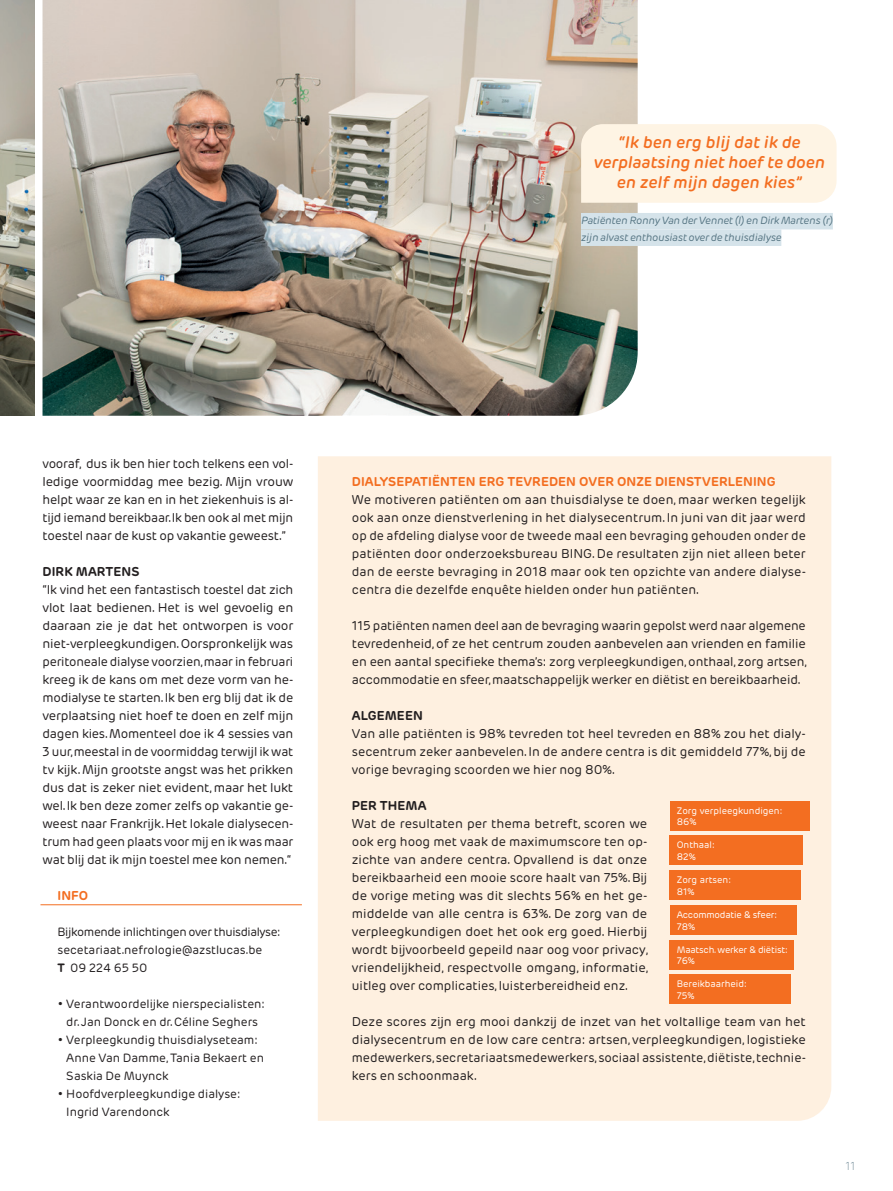
<style>
.page{position:relative;width:893px;height:1191px;background:#fff}
.page>*{position:absolute;margin:0;border:0;box-sizing:border-box;transform-origin:0 0}
.Citaat{font:italic 600 16.65px/20.1px "Rubrik New";letter-spacing:-.01em;color:#f36e21;text-align:center}
.Broodtekst{font:12.75px/18px "Rubrik New";letter-spacing:-.005em;color:#231f20;text-align:justify}
.Tussentitel{font:700 12.75px "Rubrik New";letter-spacing:.005em;color:#f36e21}
.Tussentitel-2{font:700 12.75px "Rubrik New";letter-spacing:.005em;color:#231f20}
.Broodtekst-2{font:700 12.75px "Rubrik New";letter-spacing:.005em;color:#231f20}
.Info{font:700 12.75px "Rubrik New";color:#f36e21}
.Info_kader{font:12px/18px "Rubrik New";color:#231f20}
.Info_kader-2{font:12px/18px "Rubrik New";letter-spacing:-.03em;color:#231f20}
.t1{font:200 11.55px "Rubrik New";color:#557482}
.Fotobijschrift{font:italic 10.5px "Rubrik New";letter-spacing:-.02em;color:#557482}
.t2{font:9.45px/11.6px "Rubrik New";color:#fff}
.t3{font:9.45px/11.4px "Rubrik New";letter-spacing:-.02em;color:#fff}
.s1{font-weight:700}
.s2{font-size:12.75px}
</style>
<div class="page">
<div style="left:318px;top:456px;width:513px;height:664px;background:#fef0e0"></div>
<img style="left:43px;top:0;width:595px;height:416px">
<div style="left:581px;top:213px;width:252px;height:16px;background:#d5e3ea"></div>
<div style="left:581px;top:229px;width:200px;height:17px;background:#d5e3ea"></div>
<hr style="left:40px;top:904px;width:262px;height:1px;background:#f36e21">
<div style="left:581px;top:124px;width:255px;height:79px;background:#fef4e4"></div>
<div style="left:670px;top:801px;width:140px;height:29px;background:#f36e21"></div>
<div style="left:670px;top:835px;width:133px;height:30px;background:#f36e21"></div>
<div style="left:670px;top:870px;width:131px;height:30px;background:#f36e21"></div>
<div style="left:670px;top:905px;width:126px;height:30px;background:#f36e21"></div>
<div style="left:670px;top:940px;width:124px;height:29px;background:#f36e21"></div>
<div style="left:670px;top:974px;width:121px;height:30px;background:#f36e21"></div>
<img style="left:0;top:0;width:34px;height:416px">
<p class="Citaat" style="left:593px;top:132px;width:233px">“Ik ben erg blij dat ik de verplaatsing niet hoef te doen en zelf mijn dagen kies”</p>
<p class="Fotobijschrift" style="left:581px;top:214px;width:253px">Patiënten Ronny Van der Vennet (l) en Dirk Martens (r)</p>
<p class="Fotobijschrift" style="left:581px;top:231px;width:202px">zijn alvast enthousiast over de thuisdialyse</p>
<p class="Broodtekst" style="left:43px;top:455px;width:252px">vooraf, dus ik ben hier toch telkens een vol&shy;ledige voormiddag mee bezig. Mijn vrouw helpt waar ze kan en in het ziekenhuis is al&shy;tijd iemand bereikbaar.Ik ben ook al met mijn toestel naar de kust op vakantie geweest.”</p>
<p class="Broodtekst-2" style="left:43px;top:564px;width:98px">DIRK MARTENS</p>
<p class="Broodtekst" style="left:43px;top:581px;width:252px">“Ik vind het een fantastisch toestel dat zich vlot laat bedienen. Het is wel gevoelig en daaraan zie je dat het ontworpen is voor niet-verpleegkundigen. Oorspronkelijk was peritoneale dialyse voorzien,maar in februari kreeg ik de kans om met deze vorm van he&shy;modialyse te starten. Ik ben erg blij dat ik de verplaatsing niet hoef te doen en zelf mijn dagen kies. Momenteel doe ik 4 sessies van 3 uur,meestal in de voormiddag terwijl ik wat tv kijk. Mijn grootste angst was het prikken dus dat is zeker niet evident, maar het lukt wel. Ik ben deze zomer zelfs op vakantie ge&shy;weest naar Frankrijk. Het lokale dialysecen&shy;trum had geen plaats voor mij en ik was maar wat blij dat ik mijn toestel mee kon nemen.“</p>
<p class="Info" style="left:58px;top:888px;width:32px">INFO</p>
<p class="Info_kader-2" style="left:57px;top:923px;width:225px">Bijkomende inlichtingen over thuisdialyse: secetariaat.nefrologie@azstlucas.be</p>
<p class="Info_kader" style="left:57px;top:959px;width:91px"><span class="s1">T</span> 09 224 65 50</p>
<p class="Info_kader" style="left:57px;top:995px;width:209px;text-align:center"><span class="s2">•</span> Verantwoordelijke nierspecialisten: dr. Jan Donck en dr. Céline Seghers</p>
<p class="Info_kader" style="left:66px;top:1031px;width:199px;text-indent:-9px"><span class="s2">•</span> Verpleegkundig thuisdialyseteam:<br>Anne Van Damme, Tania Bekaert en<br>Saskia De Muynck</p>
<p class="Info_kader" style="left:66px;top:1085px;width:176px;text-indent:-9px"><span class="s2">•</span> Hoofdverpleegkundige dialyse:<br>Ingrid Varendonck</p>
<p class="Tussentitel" style="left:352px;top:474px;width:425px">DIALYSEPATIËNTEN ERG TEVREDEN OVER ONZE DIENSTVERLENING</p>
<p class="Broodtekst" style="left:352px;top:491px;width:456px">We motiveren patiënten om aan thuisdialyse te doen, maar werken tegelijk ook aan onze dienstverlening in het dialysecentrum. In juni van dit jaar werd op de afdeling dialyse voor de tweede maal een bevraging gehouden onder de patiënten door onderzoeksbureau BING. De resultaten zijn niet alleen beter dan de eerste bevraging in 2018 maar ook ten opzichte van andere dialyse&shy;centra die dezelfde enquête hielden onder hun patiënten.</p>
<p class="Broodtekst" style="left:352px;top:617px;width:457px">115 patiënten namen deel aan de bevraging waarin gepolst werd naar algemene tevredenheid, of ze het centrum zouden aanbevelen aan vrienden en familie en een aantal specifieke thema’s: zorg verpleegkundigen, onthaal, zorg artsen, accommodatie en sfeer, maatschappelijk werker en diëtist en bereikbaarheid.</p>
<p class="Tussentitel-2" style="left:352px;top:708px;width:72px">ALGEMEEN</p>
<p class="Broodtekst" style="left:352px;top:725px;width:456px">Van alle patiënten is 98% tevreden tot heel tevreden en 88% zou het dialy&shy;secentrum zeker aanbevelen. In de andere centra is dit gemiddeld 77%, bij de vorige bevraging scoorden we hier nog 80%.</p>
<p class="Tussentitel-2" style="left:352px;top:798px;width:76px">PER THEMA</p>
<p class="Broodtekst" style="left:352px;top:815px;width:298px">Wat de resultaten per thema betreft, scoren we ook erg hoog met vaak de maximumscore ten op&shy;zichte van andere centra. Opvallend is dat onze bereikbaarheid een mooie score haalt van 75%. Bij de vorige meting was dit slechts 56% en het ge&shy;middelde van alle centra is 63%. De zorg van de verpleegkundigen doet het ook erg goed. Hierbij wordt bijvoorbeeld gepeild naar oog voor privacy, vriendelijkheid, respectvolle omgang, informatie, uitleg over complicaties, luisterbereidheid enz.</p>
<p class="t2" style="left:677px;top:804px;width:107px">Zorg verpleegkundigen:</p>
<p class="t2" style="left:677px;top:816px;width:21px">86%</p>
<p class="t2" style="left:677px;top:839px;width:39px">Onthaal:</p>
<p class="t2" style="left:677px;top:850px;width:21px">82%</p>
<p class="t2" style="left:677px;top:874px;width:56px">Zorg artsen:</p>
<p class="t2" style="left:677px;top:885px;width:19px">81%</p>
<p class="t3" style="left:677px;top:909px;width:102px">Accommodatie &amp; sfeer:</p>
<p class="t2" style="left:677px;top:920px;width:20px">78%</p>
<p class="t3" style="left:677px;top:944px;width:113px">Maatsch. werker &amp; diëtist:<br>76%</p>
<p class="t2" style="left:677px;top:978px;width:72px">Bereikbaarheid:<br>75%</p>
<p class="Broodtekst" style="left:352px;top:1013px;width:456px">Deze scores zijn erg mooi dankzij de inzet van het voltallige team van het dialysecentrum en de low care centra: artsen, verpleegkundigen, logistieke medewerkers, secretariaatsmedewerkers, sociaal assistente, diëtiste, technie&shy;kers en schoonmaak.</p>
<p class="t1" style="left:846px;top:1159px;width:11px">11</p>
</div>
